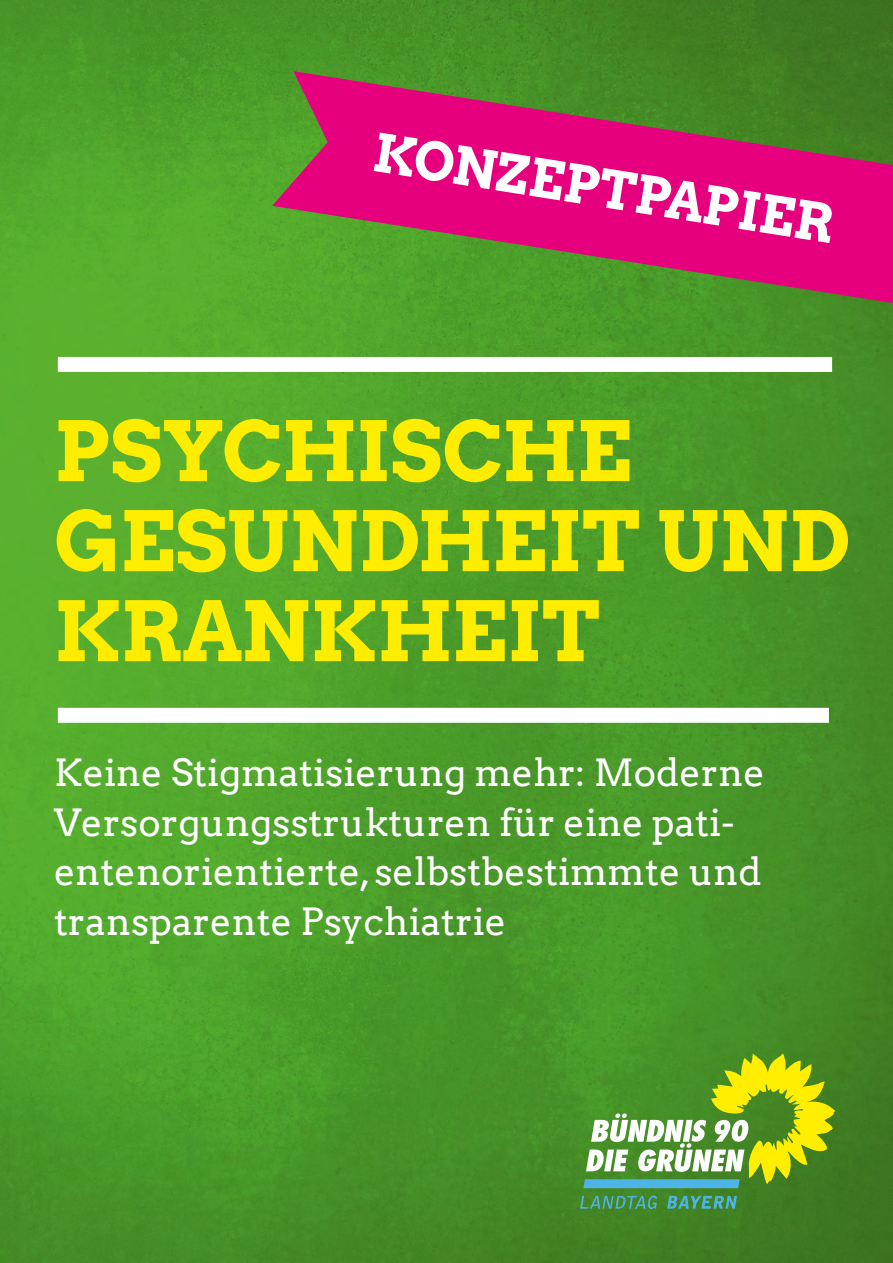
<style>
.page{position:relative;width:893px;height:1263px;background:#fff}
.page>*{position:absolute;margin:0;border:0;box-sizing:border-box;transform-origin:0 0}
.t1{font:82.5px/90px "Arvo Gruen";color:#ffed00}
.t2{font:52.5px "Arvo Gruen";color:#fff}
.t3{font:37.5px/49.5px "Arvo";color:#fff}
</style>
<div class="page">
<img style="left:0;top:0;width:893px;height:1263px">
<svg style="left:580px;top:1195px;width:157px;height:14px;background:#46956a"></svg>
<svg style="left:583px;top:1054px;width:252px;height:134px;background:#80ae42"></svg>
<div style="left:58px;top:357px;width:774px;height:15px;background:#fff"></div>
<div style="left:58px;top:708px;width:771px;height:15px;background:#fff"></div>
<svg style="left:272px;top:71px;width:621px;height:232px;background:#a14257"></svg>
<h2 class="t2" style="left:380px;top:116px;width:467px;rotate:9deg">KONZEPTPAPIER</h2>
<h1 class="t1" style="left:54px;top:403px;width:798px">PSYCHISCHE<br>GESUNDHEIT UND<br>KRANKHEIT</h1>
<p class="t3" style="left:54px;top:748px;width:713px">Keine Stigmatisierung mehr: Moderne Versorgungsstrukturen für eine pati&shy;entenorientierte, selbstbestimmte und transparente Psychiatrie</p>
</div>
